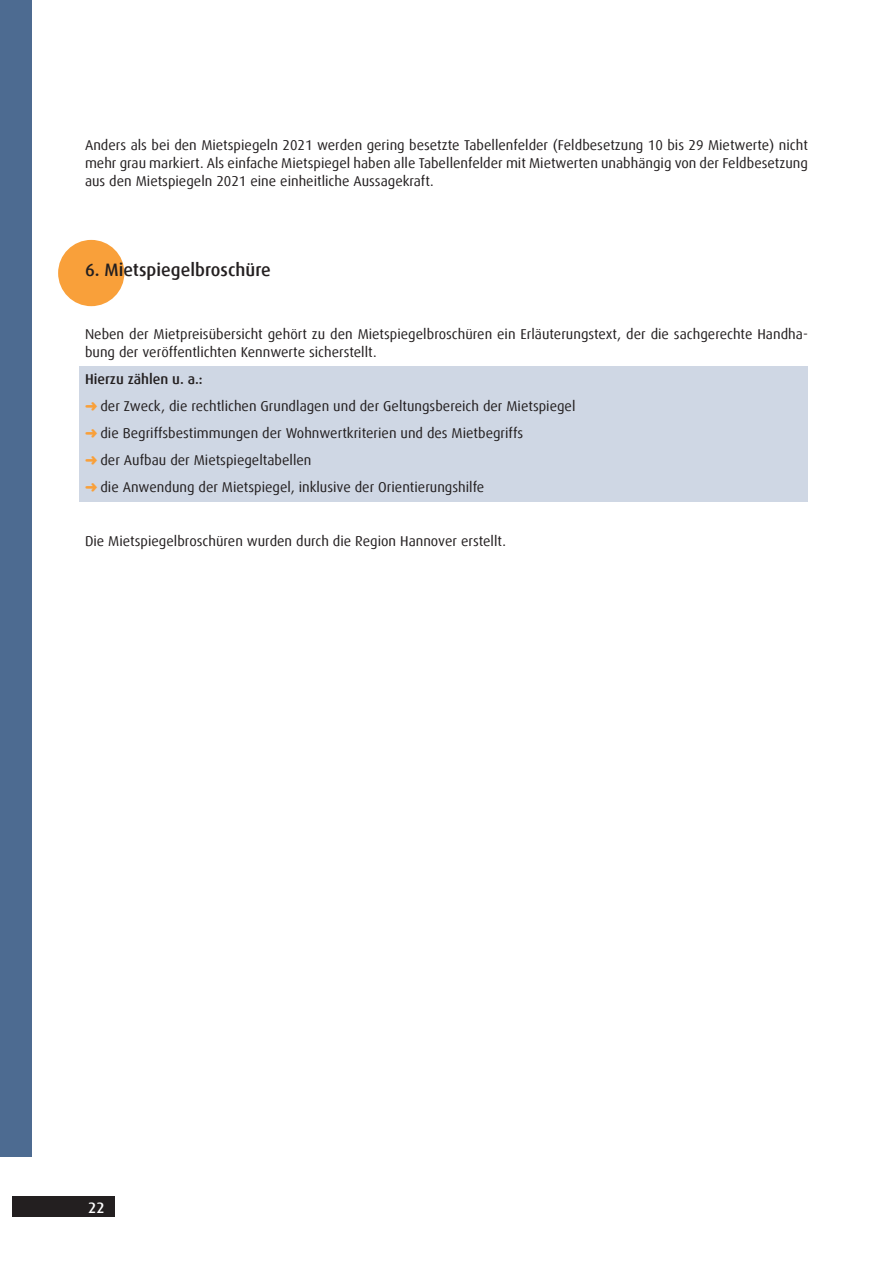
<style>
.page{position:relative;width:893px;height:1263px;background:#fff}
.page>*{position:absolute;margin:0;border:0;box-sizing:border-box;transform-origin:0 0}
.t1{font:500 18px "Dax";color:#231f20}
.t2{font:500 15px "Dax";color:#fff}
.t3{font:14.25px/27px "Dax";color:#231f20}
.s1{font-weight:500}
.s2{color:#f9a03a}
</style>
<div class="page">
<div style="left:13px;top:1196px;width:102px;height:21px;background:#231f20"></div>
<div style="left:0;top:0;width:32px;height:1157px;background:#4d6b91"></div>
<div style="left:79px;top:367px;width:729px;height:135px;background:#cfd7e4"></div>
<div style="left:58px;top:240px;width:66px;height:66px;background:#f9a03a;border-radius:50%"></div>
<p class="t3" style="left:85px;top:136px;width:724px;line-height:18px;text-align:justify">Anders als bei den Mietspiegeln 2021 werden gering besetzte Tabellenfelder (Feldbesetzung 10 bis 29 Mietwerte) nicht mehr grau markiert. Als einfache Mietspiegel haben alle Tabellenfelder mit Mietwerten unabhängig von der Feldbesetzung aus den Mietspiegeln 2021 eine einheitliche Aussagekraft.</p>
<p class="t1" style="left:85px;top:260px;width:187px">6. Mietspiegelbroschüre</p>
<p class="t3" style="left:85px;top:325px;width:724px;line-height:18px">Neben der Mietpreisübersicht gehört zu den Mietspiegelbroschüren ein Erläuterungstext, der die sachgerechte Handha&shy;bung der veröffentlichten Kennwerte sicherstellt.</p>
<p class="t3" style="left:85px;top:366px;width:492px"><span class="s1">Hierzu zählen u. a.:<br></span><span class="s2">➜</span> der Zweck, die rechtlichen Grundlagen und der Geltungsbereich der Mietspiegel <span class="s2">➜</span> die Begriffsbestimmungen der Wohnwertkriterien und des Mietbegriffs<br><span class="s2">➜</span> der Aufbau der Mietspiegeltabellen<br><span class="s2">➜</span> die Anwendung der Mietspiegel, inklusive der Orientierungshilfe</p>
<p class="t3" style="left:85px;top:528px;width:423px">Die Mietspiegelbroschüren wurden durch die Region Hannover erstellt.</p>
<p class="t2" style="left:88px;top:1199px;width:18px">22</p>
</div>
